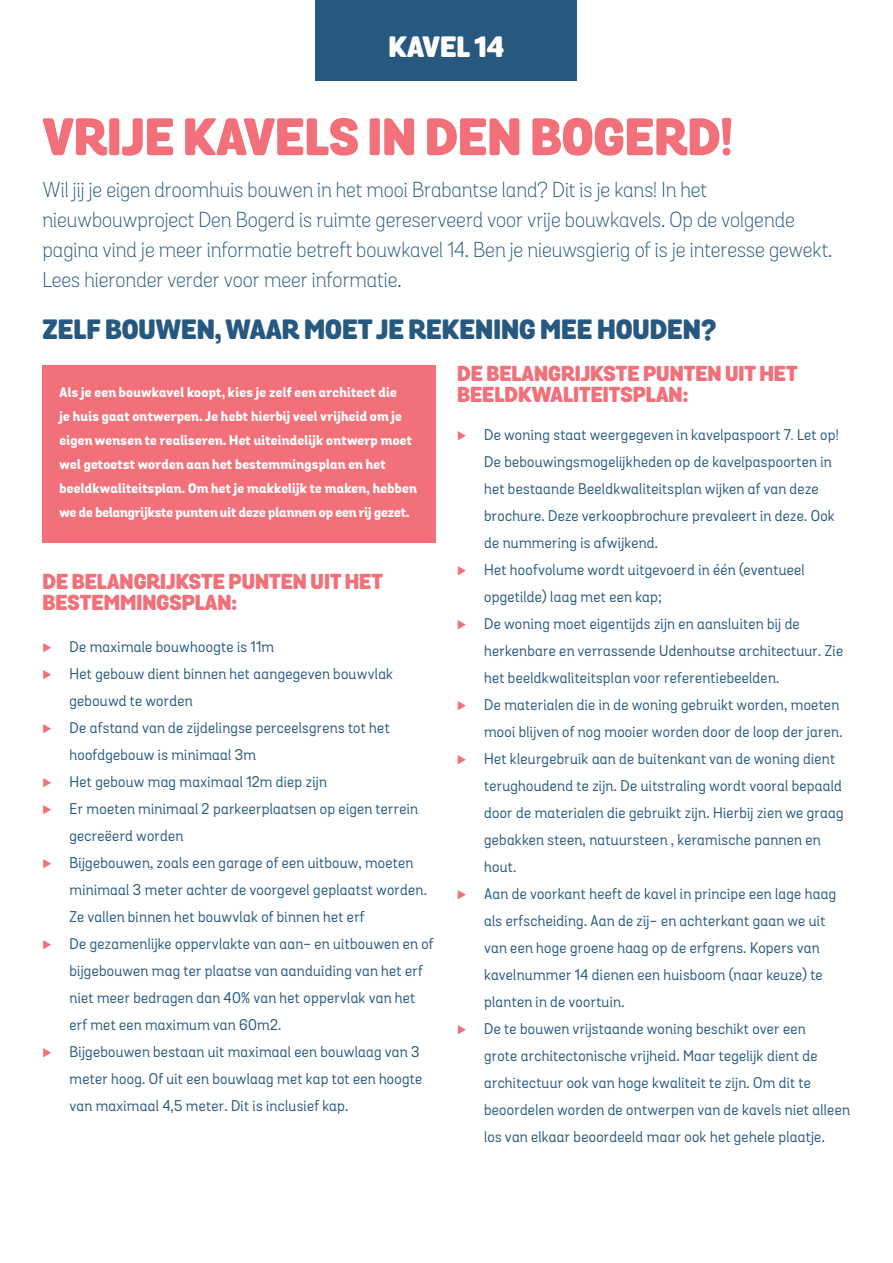
<style>
.page{position:relative;width:893px;height:1263px;background:#fff}
.page>*{position:absolute;margin:0;border:0;box-sizing:border-box;transform-origin:0 0}
.t1{font:900 51px "Grota Sans Alt Rd";color:#f17079}
.t2{font:900 28.5px "Grota Sans Alt Rd";color:#fff}
.t3{font:900 27px "Grota Sans Alt Rd";color:#27587f}
.t4{font:300 21px/30px "Grota Sans Alt Rd";color:#27587f}
.t5{font:900 21px/21px "Grota Sans Alt Rd";color:#f17079}
.t6{font:15px "Grota Sans Alt Rd";letter-spacing:.02em;color:#27587f}
.t7{font:800 13.5px/24px "Grota Sans Alt Rd";letter-spacing:.02em;color:#fff}
.s1{font-family:"Proxima Nova";font-weight:100;color:#f17079}
.s2{color:#4c9e53}
</style>
<div class="page">
<div style="left:43px;top:365px;width:393px;height:178px;background:#f17079"></div>
<div style="left:316px;top:0;width:261px;height:81px;background:#27587f"></div>
<h2 class="t2" style="left:389px;top:29px;width:117px">KAVEL 14</h2>
<h1 class="t1" style="left:43px;top:105px;width:692px">VRIJE KAVELS IN DEN BOGERD!</h1>
<p class="t4" style="left:43px;top:175px;width:791px">Wil jij je eigen droomhuis bouwen in het mooi Brabantse land? Dit is je kans! In het nieuwbouwproject Den Bogerd is ruimte gereserveerd voor vrije bouwkavels. Op de volgende pagina vind je meer informatie betreft bouwkavel 14. Ben je nieuwsgierig of is je interesse gewekt.<br>Lees hieronder verder voor meer informatie.</p>
<h3 class="t3" style="left:43px;top:312px;width:675px">ZELF BOUWEN, WAAR MOET JE REKENING MEE HOUDEN?</h3>
<p class="t7" style="left:60px;top:381px;width:359px">Als je een bouwkavel koopt, kies je zelf een architect die<br>je huis gaat ontwerpen. Je hebt hierbij veel vrijheid om je eigen wensen te realiseren. Het uiteindelijk ontwerp moet wel getoetst worden aan het bestemmingsplan en het beeldkwaliteitsplan. Om het je makkelijk te maken, hebben we de belangrijkste punten uit deze plannen op een rij gezet.</p>
<h3 class="t5" style="left:43px;top:572px;width:342px">DE BELANGRIJKSTE PUNTEN UIT HET<br>BESTEMMINGSPLAN:</h3>
<p class="t6" style="left:43px;top:638px;width:233px"><span class="s1">⊲</span> De maximale bouwhoogte is 11m</p>
<p class="t6" style="left:43px;top:665px;width:352px"><span class="s1">⊲</span> Het gebouw dient binnen het aangegeven bouwvlak</p>
<p class="t6" style="left:70px;top:692px;width:125px">gebouwd te worden</p>
<p class="t6" style="left:43px;top:719px;width:349px"><span class="s1">⊲</span> De afstand van de zijdelingse perceelsgrens tot het</p>
<p class="t6" style="left:70px;top:746px;width:188px">hoofdgebouw is minimaal 3m</p>
<p class="t6" style="left:43px;top:773px;width:286px"><span class="s1">⊲</span> Het gebouw mag maximaal 12m diep zijn</p>
<p class="t6" style="left:43px;top:800px;width:377px"><span class="s1">⊲</span> Er moeten minimaal 2 parkeerplaatsen op eigen terrein</p>
<p class="t6" style="left:70px;top:827px;width:115px">gecreëerd worden</p>
<p class="t6" style="left:43px;top:854px;width:372px"><span class="s1">⊲</span> Bijgebouwen, zoals een garage of een uitbouw, moeten</p>
<p class="t6" style="left:70px;top:881px;width:359px">minimaal 3 meter achter de voorgevel geplaatst worden.</p>
<p class="t6" style="left:70px;top:908px;width:297px">Ze vallen binnen het bouwvlak of binnen het erf</p>
<p class="t6" style="left:43px;top:935px;width:393px"><span class="s1">⊲</span> De gezamenlijke oppervlakte van aan- en uitbouwen en of</p>
<p class="t6" style="left:70px;top:962px;width:355px">bijgebouwen mag ter plaatse van aanduiding van het erf</p>
<p class="t6" style="left:70px;top:989px;width:347px">niet meer bedragen dan 40% van het oppervlak van het</p>
<p class="t6" style="left:70px;top:1016px;width:213px">erf met een maximum van 60m2.</p>
<p class="t6" style="left:43px;top:1043px;width:378px"><span class="s1">⊲</span> Bijgebouwen bestaan uit maximaal een bouwlaag van 3</p>
<p class="t6" style="left:70px;top:1070px;width:354px">meter hoog. Of uit een bouwlaag met kap tot een hoogte</p>
<p class="t6" style="left:70px;top:1097px;width:280px">van maximaal 4,5 meter. Dit is inclusief kap.</p>
<h3 class="t5" style="left:457px;top:365px;width:342px">DE BELANGRIJKSTE PUNTEN UIT HET<br>BEELDKWALITEITSPLAN:</h3>
<p class="t6" style="left:457px;top:426px;width:383px"><span class="s1">⊲</span> De woning staat weergegeven in kavelpaspoort 7<span class="s2">.</span> Let op!</p>
<p class="t6" style="left:484px;top:453px;width:349px">De bebouwingsmogelijkheden op de kavelpaspoorten in</p>
<p class="t6" style="left:484px;top:480px;width:336px">het bestaande Beeldkwaliteitsplan wijken af van deze</p>
<p class="t6" style="left:484px;top:507px;width:352px">brochure. Deze verkoopbrochure prevaleert in deze. Ook</p>
<p class="t6" style="left:484px;top:534px;width:175px">de nummering is afwijkend.</p>
<p class="t6" style="left:457px;top:561px;width:349px"><span class="s1">⊲</span> Het hoofvolume wordt uitgevoerd in één (eventueel</p>
<p class="t6" style="left:484px;top:588px;width:179px">opgetilde) laag met een kap;</p>
<p class="t6" style="left:457px;top:615px;width:344px"><span class="s1">⊲</span> De woning moet eigentijds zijn en aansluiten bij de</p>
<p class="t6" style="left:484px;top:642px;width:360px">herkenbare en verrassende Udenhoutse architectuur. Zie</p>
<p class="t6" style="left:484px;top:669px;width:297px">het beeldkwaliteitsplan voor referentiebeelden.</p>
<p class="t6" style="left:457px;top:696px;width:384px"><span class="s1">⊲</span> De materialen die in de woning gebruikt worden, moeten</p>
<p class="t6" style="left:484px;top:723px;width:360px">mooi blijven of nog mooier worden door de loop der jaren.</p>
<p class="t6" style="left:457px;top:750px;width:379px"><span class="s1">⊲</span> Het kleurgebruik aan de buitenkant van de woning dient</p>
<p class="t6" style="left:484px;top:777px;width:359px">terughoudend te zijn. De uitstraling wordt vooral bepaald</p>
<p class="t6" style="left:484px;top:804px;width:361px">door de materialen die gebruikt zijn. Hierbij zien we graag</p>
<p class="t6" style="left:484px;top:831px;width:338px">gebakken steen, natuursteen , keramische pannen en</p>
<p class="t6" style="left:484px;top:858px;width:34px">hout.</p>
<p class="t6" style="left:457px;top:885px;width:381px"><span class="s1">⊲</span> Aan de voorkant heeft de kavel in principe een lage haag</p>
<p class="t6" style="left:484px;top:912px;width:343px">als erfscheiding. Aan de zij- en achterkant gaan we uit</p>
<p class="t6" style="left:484px;top:939px;width:337px">van een hoge groene haag op de erfgrens. Kopers van</p>
<p class="t6" style="left:484px;top:966px;width:340px">kavelnummer 14 dienen een huisboom (naar keuze) te</p>
<p class="t6" style="left:484px;top:993px;width:142px">planten in de voortuin.</p>
<p class="t6" style="left:457px;top:1020px;width:350px"><span class="s1">⊲</span> De te bouwen vrijstaande woning beschikt over een</p>
<p class="t6" style="left:484px;top:1047px;width:335px">grote architectonische vrijheid. Maar tegelijk dient de</p>
<p class="t6" style="left:484px;top:1074px;width:328px">architectuur ook van hoge kwaliteit te zijn. Om dit te</p>
<p class="t6" style="left:484px;top:1101px;width:367px">beoordelen worden de ontwerpen van de kavels niet alleen</p>
<p class="t6" style="left:484px;top:1128px;width:342px">los van elkaar beoordeeld maar ook het gehele plaatje.</p>
</div>
